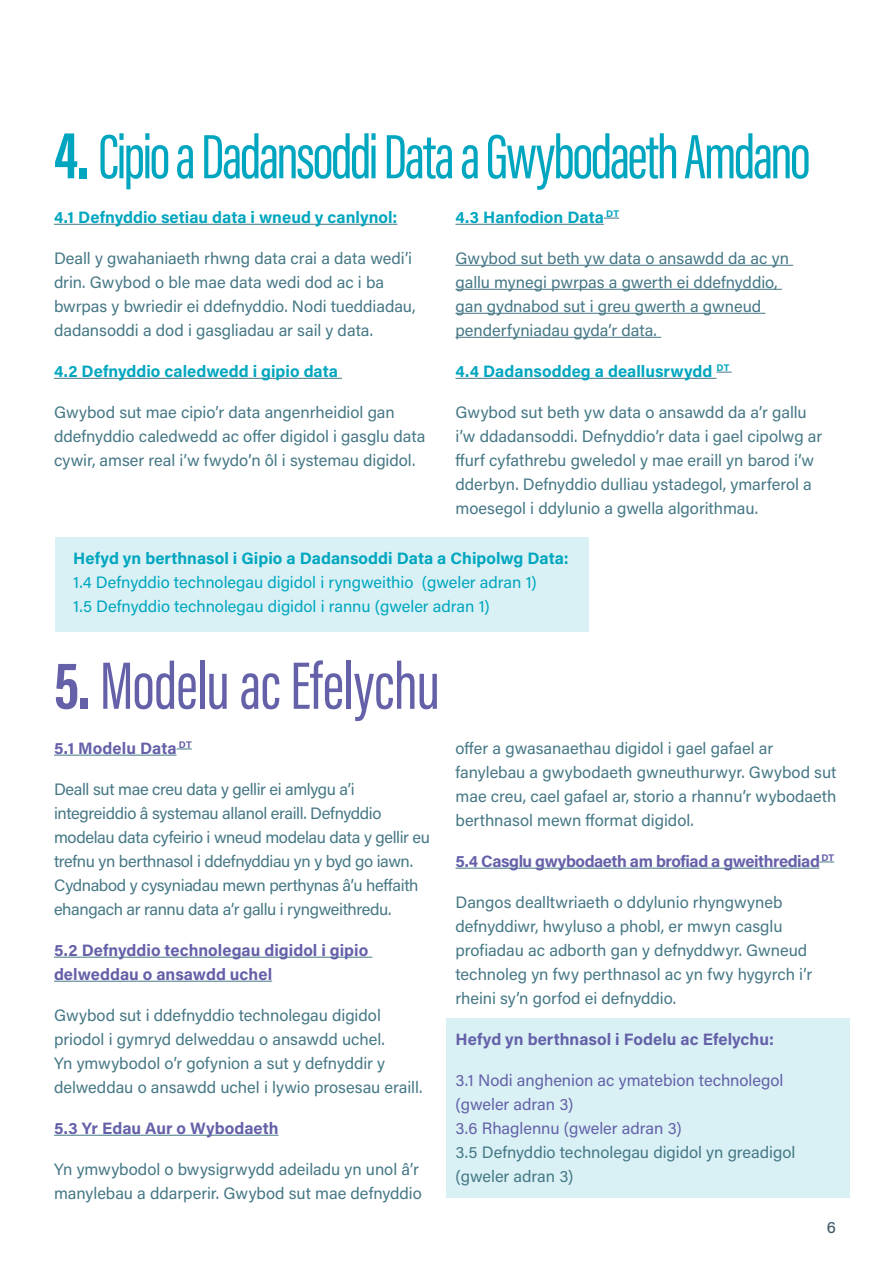
<style>
.page{position:relative;width:893px;height:1263px;background:#fff}
.page>*{position:absolute;margin:0;border:0;box-sizing:border-box;transform-origin:0 0}
.t1{font:69px "Acumin Pro Extra Cond";letter-spacing:-.015em;color:#6561a9}
.t2{font:64.5px "Acumin Pro Extra Cond";letter-spacing:-.04em;color:#00a6bf}
.t3{font:16.5px/24px "Acumin Pro";letter-spacing:-.005em;color:#467886}
.t4{font:16.5px/24px "Acumin Pro";letter-spacing:-.025em;color:#467886}
.t5{font:700 16.5px "Acumin Pro";color:#00a6bf}
.t6{font:700 16.5px/24px "Acumin Pro";color:#6561a9}
.t7{font:16.5px/24px "Acumin Pro";letter-spacing:-.005em;color:#00a6bf}
.t8{font:16.5px/24px "Acumin Pro";letter-spacing:-.005em;color:#6561a9}
.t9{font:700 16.5px "Acumin Pro";letter-spacing:-.03em;color:#6561a9}
.t10{font:500 16.5px "Acumin Pro";color:#455d69}
.s1{font-weight:700;font-size:69px}
.s2{font-weight:700}
</style>
<div class="page">
<hr style="left:54px;top:224px;width:343px;height:1px;background:#467886">
<hr style="left:54px;top:378px;width:288px;height:1px;background:#467886">
<hr style="left:455px;top:224px;width:149px;height:1px;background:#467886">
<svg style="left:604px;top:218px;width:15px;height:1px"></svg>
<hr style="left:455px;top:265px;width:338px;height:1px;background:#467886">
<hr style="left:455px;top:289px;width:327px;height:1px;background:#467886">
<hr style="left:455px;top:313px;width:310px;height:1px;background:#467886">
<hr style="left:455px;top:337px;width:206px;height:1px;background:#467886">
<hr style="left:455px;top:378px;width:261px;height:1px;background:#467886">
<svg style="left:716px;top:372px;width:16px;height:1px"></svg>
<div style="left:55px;top:536px;width:533px;height:95px;background:#d9f1f5"></div>
<div style="left:446px;top:1018px;width:404px;height:180px;background:#d9f1f5"></div>
<hr style="left:54px;top:755px;width:123px;height:1px;background:#467886">
<svg style="left:177px;top:749px;width:15px;height:1px"></svg>
<hr style="left:54px;top:957px;width:318px;height:1px;background:#467886">
<hr style="left:54px;top:981px;width:218px;height:1px;background:#467886">
<hr style="left:54px;top:1135px;width:225px;height:1px;background:#467886">
<hr style="left:455px;top:868px;width:364px;height:1px;background:#467886">
<svg style="left:819px;top:862px;width:15px;height:1px"></svg>
<h2 class="t2" style="left:54px;top:118px;width:758px"><span class="s1">4.</span> Cipio a Dadansoddi Data a Gwybodaeth Amdano</h2>
<p class="t5" style="left:54px;top:205px;width:345px">4.1 Defnyddio setiau data i wneud y canlynol:</p>
<p class="t3" style="left:54px;top:245px;width:363px">Deall y gwahaniaeth rhwng data crai a data wedi’i drin. Gwybod o ble mae data wedi dod ac i ba bwrpas y bwriedir ei ddefnyddio. Nodi tueddiadau, dadansoddi a dod i gasgliadau ar sail y data.</p>
<p class="t5" style="left:54px;top:359px;width:285px">4.2 Defnyddio caledwedd i gipio data</p>
<p class="t3" style="left:54px;top:399px;width:373px">Gwybod sut mae cipio’r data angenrheidiol gan ddefnyddio caledwedd ac offer digidol i gasglu data cywir, amser real i’w fwydo’n ôl i systemau digidol.</p>
<p class="t5" style="left:455px;top:205px;width:165px">4.3 Hanfodion Data <sup>DT</sup></p>
<p class="t3" style="left:455px;top:245px;width:335px">Gwybod sut beth yw data o ansawdd da ac yn gallu mynegi pwrpas a gwerth ei ddefnyddio, gan gydnabod sut i greu gwerth a gwneud penderfyniadau gyda’r data.</p>
<p class="t5" style="left:455px;top:359px;width:275px">4.4 Dadansoddeg a deallusrwydd <sup>DT</sup></p>
<p class="t3" style="left:455px;top:399px;width:368px">Gwybod sut beth yw data o ansawdd da a’r gallu i’w ddadansoddi. Defnyddio’r data i gael cipolwg ar ffurf cyfathrebu gweledol y mae eraill yn barod i’w dderbyn. Defnyddio dulliau ystadegol, ymarferol a moesegol i ddylunio a gwella algorithmau.</p>
<p class="t5" style="left:73px;top:546px;width:497px">Hefyd yn berthnasol i Gipio a Dadansoddi Data a Chipolwg Data:</p>
<p class="t7" style="left:73px;top:569px;width:465px">1.4 Defnyddio technolegau digidol i ryngweithio (gweler adran 1)<br>1.5 Defnyddio technolegau digidol i rannu (gweler adran 1)</p>
<h1 class="t1" style="left:54px;top:644px;width:388px"><span class="s2">5.</span> Modelu ac Efelychu</h1>
<p class="t6" style="left:54px;top:735px;width:139px">5.1 Modelu Data <sup>DT</sup></p>
<p class="t4" style="left:54px;top:776px;width:377px">Deall sut mae creu data y gellir ei amlygu a’i integreiddio â systemau allanol eraill. Defnyddio modelau data cyfeirio i wneud modelau data y gellir eu trefnu yn berthnasol i ddefnyddiau yn y byd go iawn.<br>Cydnabod y cysyniadau mewn perthynas â’u heffaith ehangach ar rannu data a’r gallu i ryngweithredu.</p>
<p class="t6" style="left:54px;top:937px;width:316px">5.2 Defnyddio technolegau digidol i gipio delweddau o ansawdd uchel</p>
<p class="t3" style="left:54px;top:1002px;width:370px">Gwybod sut i ddefnyddio technolegau digidol priodol i gymryd delweddau o ansawdd uchel.<br>Yn ymwybodol o’r gofynion a sut y defnyddir y delweddau o ansawdd uchel i lywio prosesau eraill.</p>
<p class="t6" style="left:54px;top:1115px;width:226px">5.3 Yr Edau Aur o Wybodaeth</p>
<p class="t3" style="left:54px;top:1156px;width:369px">Yn ymwybodol o bwysigrwydd adeiladu yn unol â’r manylebau a ddarperir. Gwybod sut mae defnyddio</p>
<p class="t3" style="left:455px;top:735px;width:382px">offer a gwasanaethau digidol i gael gafael ar fanylebau a gwybodaeth gwneuthurwyr. Gwybod sut mae creu, cael gafael ar, storio a rhannu’r wybodaeth berthnasol mewn fformat digidol.</p>
<p class="t9" style="left:455px;top:849px;width:380px">5.4 Casglu gwybodaeth am brofiad a gweithrediad <sup>DT</sup></p>
<p class="t3" style="left:455px;top:889px;width:358px">Dangos dealltwriaeth o ddylunio rhyngwyneb defnyddiwr, hwyluso a phobl, er mwyn casglu profiadau ac adborth gan y defnyddwyr. Gwneud technoleg yn fwy perthnasol ac yn fwy hygyrch i’r rheini sy’n gorfod ei defnyddio.</p>
<p class="t6" style="left:455px;top:1026px;width:320px">Hefyd yn berthnasol i Fodelu ac Efelychu:</p>
<p class="t8" style="left:455px;top:1067px;width:330px">3.1 Nodi anghenion ac ymatebion technolegol (gweler adran 3)<br>3.6 Rhaglennu (gweler adran 3)</p>
<p class="t3" style="left:455px;top:1139px;width:341px">3.5 Defnyddio technolegau digidol yn greadigol (gweler adran 3)</p>
<p class="t10" style="left:827px;top:1215px;width:11px">6</p>
</div>
